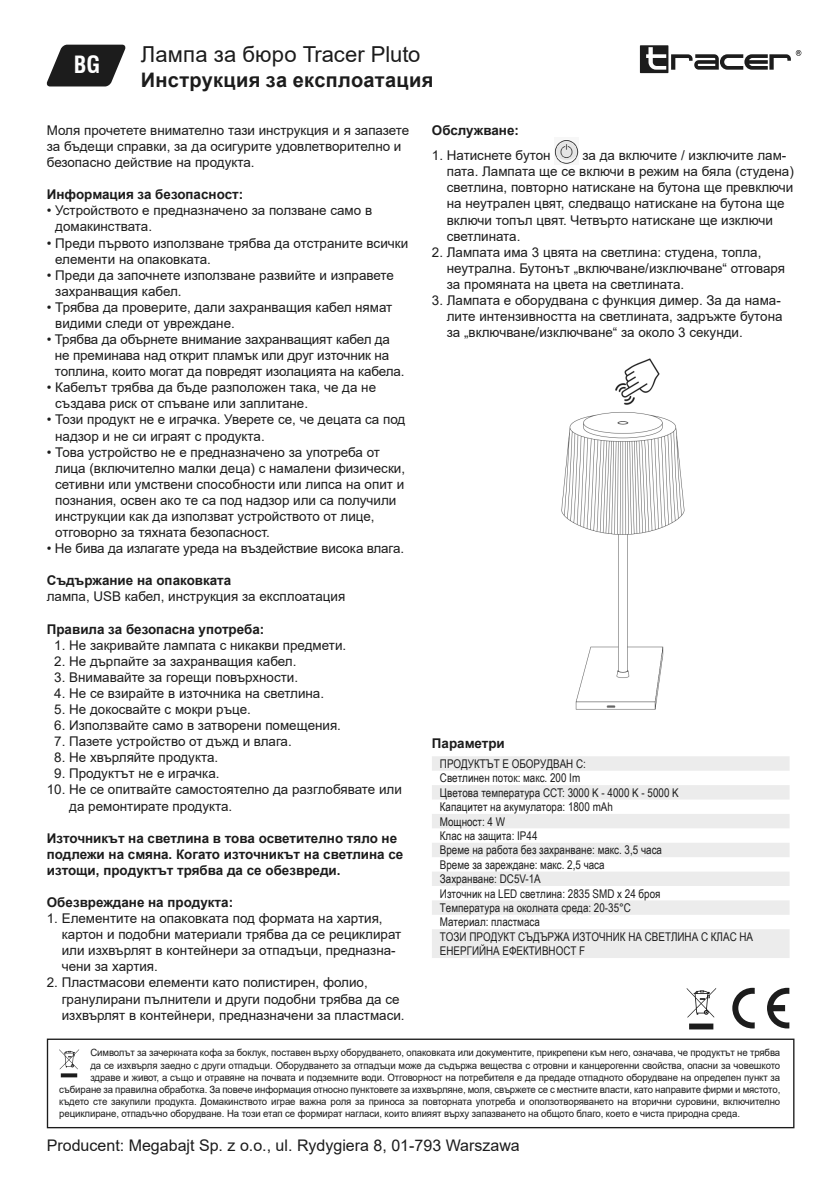
<style>
.page{position:relative;width:840px;height:1191px;background:#fff}
.page>*{position:absolute;margin:0;border:0;box-sizing:border-box;transform-origin:0 0}
.t1{font:700 condensed 23.2px "Swiss 721 BT";color:#fff}
.t2{font:22px "Arial";letter-spacing:.005em;color:#1c1c1c}
.t3{font:700 20px "Arial";letter-spacing:.015em;color:#1c1c1c}
.body{font:16px "Arial";color:#1c1c1c}
.body-2{font:13.4px/16px "Arial";color:#1c1c1c}
.body-3{font:700 13.4px/16px "Arial";color:#1c1c1c}
.t4{font:12px/14.4px "Arial Narrow";color:#1c1c1c}
.uwaga{font:10px "Arial";letter-spacing:-.01em;color:#1c1c1c;scale:.96 1}
</style>
<div class="page">
<img style="left:554px;top:140px;width:24px;height:24px">
<img style="left:561px;top:358px;width:124px;height:352px">
<svg style="left:432px;top:756px;width:357px;height:202px;fill:#ececec"></svg>
<svg style="left:46px;top:45px;width:80px;height:41px"></svg>
<div style="left:639px;top:45px;width:29px;height:28px;background:#1c1c1c"></div>
<svg style="left:646px;top:47px;width:154px;height:23px"></svg>
<div style="left:47px;top:1038px;width:747px;height:90px;border:1px solid #1c1c1c"></div>
<svg style="left:59px;top:1049px;width:20px;height:28px"></svg>
<svg style="left:732px;top:987px;width:22px;height:41px"></svg>
<svg style="left:767px;top:987px;width:22px;height:41px"></svg>
<svg style="left:686px;top:988px;width:29px;height:41px"></svg>
<p class="t1" style="left:74px;top:51px;width:28px">BG</p>
<p class="t2" style="left:141px;top:39px;width:281px">Лампа за бюро Tracer Pluto</p>
<p class="t3" style="left:141px;top:66px;width:294px">Инструкция за експлоатация</p>
<p class="body-2" style="left:47px;top:122px;width:364px">Моля прочетете внимателно тази инструкция и я запазете за бъдещи справки, за да осигурите удовлетворително и безопасно действие на продукта.</p>
<p class="body-3" style="left:47px;top:187px;width:198px">Информация за безопасност:</p>
<p class="body-2" style="left:55px;top:202px;width:318px;text-indent:-8px">• Устройството е предназначено за ползване само в домакинствата.</p>
<p class="body-2" style="left:55px;top:235px;width:354px;text-indent:-8px">• Преди първото използване трябва да отстраните всички елементи на опаковката.</p>
<p class="body-2" style="left:55px;top:267px;width:340px;text-indent:-8px">• Преди да започнете използване развийте и изправете захранващия кабел.</p>
<p class="body-2" style="left:55px;top:299px;width:338px;text-indent:-8px">• Трябва да проверите, дали захранващия кабел нямат видими следи от увреждане.</p>
<p class="body-2" style="left:55px;top:331px;width:351px;text-indent:-8px">• Трябва да обърнете внимание захранващият кабел да не преминава над открит пламък или друг източник на топлина, които могат да повредят изолацията на кабела.</p>
<p class="body-2" style="left:55px;top:379px;width:322px;text-indent:-8px">• Кабелът трябва да бъде разположен така, че да не създава риск от спъване или заплитане.</p>
<p class="body-2" style="left:55px;top:412px;width:351px;text-indent:-8px">• Този продукт не е играчка. Уверете се, че децата са под надзор и не си играят с продукта.</p>
<p class="body-2" style="left:55px;top:444px;width:351px;text-indent:-8px">• Това устройство не е предназначено за употреба от лица (включително малки деца) с намалени физически, сетивни или умствени способности или липса на опит и познания, освен ако те са под надзор или са получили инструкции как да използват устройството от лице, отговорно за тяхната безопасност.</p>
<p class="body-2" style="left:47px;top:540px;width:358px">• Не бива да излагате уреда на въздействие висока влага.</p>
<p class="body-3" style="left:47px;top:573px;width:186px">Съдържание на опаковката</p>
<p class="body-2" style="left:47px;top:588px;width:300px">лампа, USB кабел, инструкция за експлоатация</p>
<p class="body-3" style="left:47px;top:621px;width:219px">Правила за безопасна употреба:</p>
<p class="body-2" style="left:54px;top:637px;width:293px">1. Не закривайте лампата с никакви предмети.</p>
<p class="body-2" style="left:54px;top:653px;width:243px">2. Не дърпайте за захранващия кабел.</p>
<p class="body-2" style="left:54px;top:669px;width:245px">3. Внимавайте за горещи повърхности.</p>
<p class="body-2" style="left:54px;top:685px;width:271px">4. Не се взирайте в източника на светлина.</p>
<p class="body-2" style="left:54px;top:701px;width:198px">5. Не докосвайте с мокри ръце.</p>
<p class="body-2" style="left:54px;top:717px;width:288px">6. Използвайте само в затворени помещения.</p>
<p class="body-2" style="left:54px;top:733px;width:239px">7. Пазете устройство от дъжд и влага.</p>
<p class="body-2" style="left:54px;top:749px;width:165px">8. Не хвърляйте продукта.</p>
<p class="body-2" style="left:54px;top:765px;width:167px">9. Продуктът не е играчка.</p>
<p class="body-2" style="left:69px;top:781px;width:334px;text-indent:-22px">10. Не се опитвайте самостоятелно да разглобявате или да ремонтирате продукта.</p>
<p class="body-3" style="left:47px;top:830px;width:358px">Източникът на светлина в това осветително тяло не подлежи на смяна. Когато източникът на светлина се изтощи, продуктът трябва да се обезвреди.</p>
<p class="body-3" style="left:47px;top:894px;width:188px">Обезвреждане на продукта:</p>
<p class="body-2" style="left:62px;top:910px;width:341px;text-indent:-15px">1. Елементите на опаковката под формата на хартия, картон и подобни материали трябва да се рециклират или изхвърлят в контейнери за отпадъци, предназна&shy;чени за хартия.</p>
<p class="body-2" style="left:62px;top:974px;width:344px;text-indent:-15px">2. Пластмасови елементи като полистирен, фолио, гранулирани пълнители и други подобни трябва да се изхвърлят в контейнери, предназначени за пластмаси.</p>
<p class="body-3" style="left:431px;top:122px;width:88px">Обслужване:</p>
<p class="body-2" style="left:431px;top:147px;width:120px">1. Натиснете бутон</p>
<p class="body-2" style="left:446px;top:147px;width:348px;text-indent:135px">за да включите / изключите лам&shy;пата. Лампата ще се включи в режим на бяла (студена) светлина, повторно натискане на бутона ще превключи на неутрален цвят, следващо натискане на бутона ще включи топъл цвят. Четвърто натискане ще изключи светлината.</p>
<p class="body-2" style="left:446px;top:244px;width:339px;text-indent:-15px">2. Лампата има 3 цвята на светлина: студена, топла, неутрална. Бутонът „включване/изключване“ отговаря за промяната на цвета на светлината.</p>
<p class="body-2" style="left:446px;top:292px;width:337px;text-indent:-15px">3. Лампата е оборудвана с функция димер. За да нама&shy;лите интензивността на светлината, задръжте бутона за „включване/изключване“ за около 3 секунди.</p>
<p class="body-3" style="left:431px;top:735px;width:74px">Параметри</p>
<p class="t4" style="left:439px;top:756px;width:147px">ПРОДУКТЪТ Е ОБОРУДВАН С:</p>
<p class="t4" style="left:439px;top:770px;width:142px">Светлинен поток: макс. 200 Im</p>
<p class="t4" style="left:439px;top:785px;width:240px">Цветова температура CCT: 3000 K - 4000 K - 5000 K</p>
<p class="t4" style="left:439px;top:799px;width:174px">Капацитет на акумулатора: 1800 mAh</p>
<p class="t4" style="left:439px;top:813px;width:67px">Мощност: 4 W</p>
<p class="t4" style="left:439px;top:828px;width:99px">Клас на защита: IP44</p>
<p class="t4" style="left:439px;top:842px;width:223px">Време на работа без захранване: макс. 3,5 часа</p>
<p class="t4" style="left:439px;top:857px;width:166px">Време за зареждане: макс. 2,5 часа</p>
<p class="t4" style="left:439px;top:871px;width:102px">Захранване: DC5V-1A</p>
<p class="t4" style="left:439px;top:885px;width:222px">Източник на LED светлина: 2835 SMD x 24 броя</p>
<p class="t4" style="left:439px;top:900px;width:192px">Температура на околната среда: 20-35°C</p>
<p class="t4" style="left:439px;top:914px;width:101px">Материал: пластмаса</p>
<p class="t4" style="left:439px;top:929px;width:314px">ТОЗИ ПРОДУКТ СЪДЪРЖА ИЗТОЧНИК НА СВЕТЛИНА С КЛАС НА<br>ЕНЕРГИЙНА ЕФЕКТИВНОСТ F</p>
<p class="uwaga" style="left:90px;top:1046px;width:719px">Символът за зачеркната кофа за боклук, поставен върху оборудването, опаковката или документите, прикрепени към него, означава, че продуктът не трябва</p>
<p class="uwaga" style="left:90px;top:1058px;width:719px">да се изхвърля заедно с други отпадъци. Оборудването за отпадъци може да съдържа вещества с отровни и канцерогенни свойства, опасни за човешкото</p>
<p class="uwaga" style="left:90px;top:1070px;width:719px">здраве и живот, а също и отравяне на почвата и подземните води. Отговорност на потребителя е да предаде отпадното оборудване на определен пункт за</p>
<p class="uwaga" style="left:59px;top:1082px;width:752px">събиране за правилна обработка. За повече информация относно пунктовете за изхвърляне, моля, свържете се с местните власти, като направите фирми и мястото,</p>
<p class="uwaga" style="left:59px;top:1094px;width:752px">където сте закупили продукта. Домакинството играе важна роля за приноса за повторната употреба и оползотворяването на вторични суровини, включително</p>
<p class="uwaga" style="left:59px;top:1106px;width:710px">рециклиране, отпадъчно оборудване. На този етап се формират нагласи, които влияят върху запазването на общото благо, което е чиста природна среда.</p>
<p class="body" style="left:47px;top:1134px;width:474px">Producent: Megabajt Sp. z o.o., ul. Rydygiera 8, 01-793 Warszawa</p>
</div>
